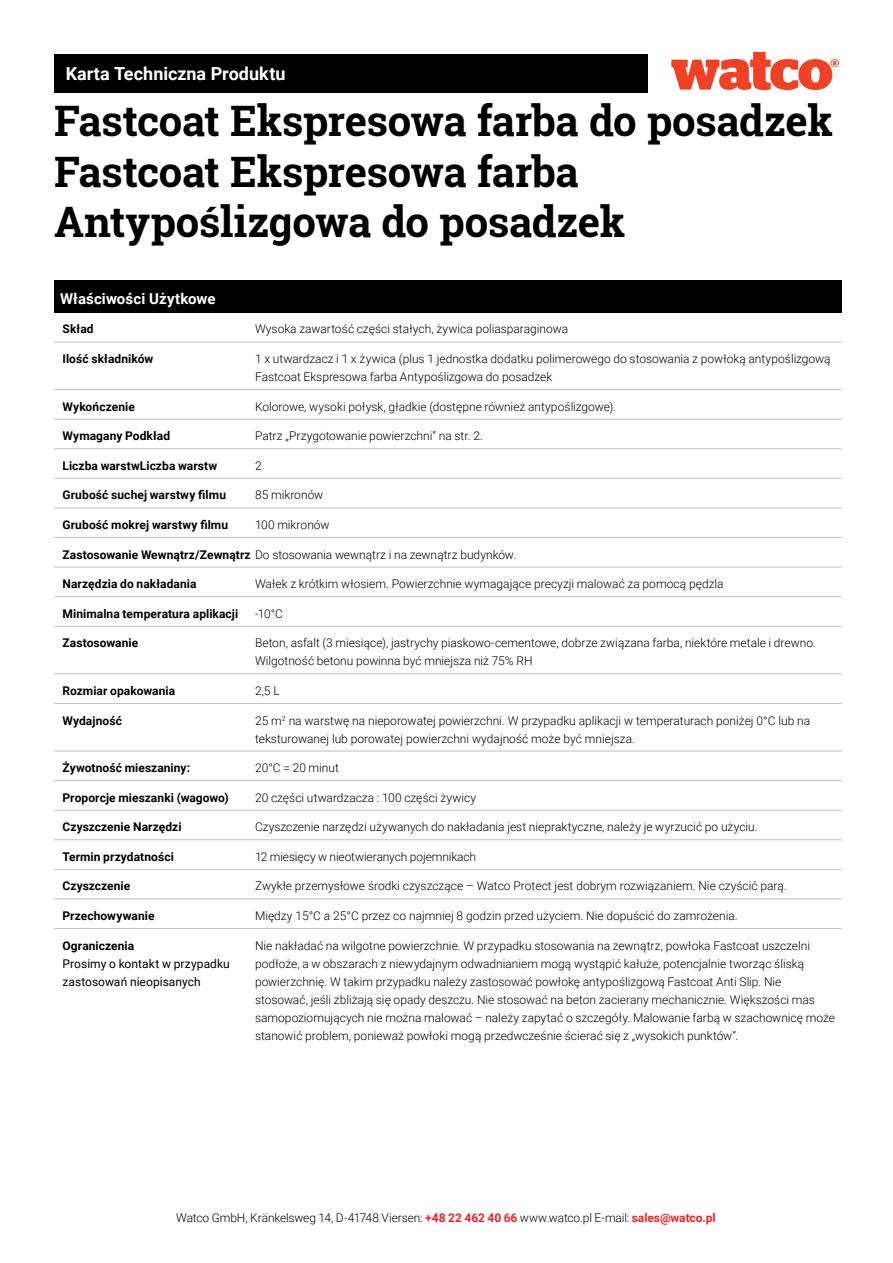
<style>
.page{position:relative;width:893px;height:1263px;background:#fff}
.page>*{position:absolute;margin:0;border:0;box-sizing:border-box;transform-origin:0 0}
.t1{font:700 42px/50.4px "Roboto Slab";letter-spacing:-.01em;color:#000}
.t2{font:700 18px "Roboto";color:#fff}
.t3{font:700 15px "Roboto";letter-spacing:.01em;color:#fff}
.t4{font:300 12px/18px "Roboto";color:#000}
.t5{font:700 12px "Roboto";letter-spacing:.005em;color:#000}
.t6{font:12px/18px "Roboto";letter-spacing:.005em;color:#000}
.s1{font-weight:700}
.s2{font-weight:700;color:#ee2324}
</style>
<div class="page">
<div style="left:54px;top:54px;width:593px;height:38px;background:#000"></div>
<div style="left:54px;top:280px;width:788px;height:32px;background:#000"></div>
<hr style="left:54px;top:342px;width:201px;height:1px;background:#bfbfbf">
<hr style="left:255px;top:342px;width:587px;height:1px;background:#bfbfbf">
<hr style="left:54px;top:389px;width:201px;height:1px;background:#bfbfbf">
<hr style="left:255px;top:389px;width:587px;height:1px;background:#bfbfbf">
<hr style="left:54px;top:419px;width:201px;height:1px;background:#bfbfbf">
<hr style="left:255px;top:419px;width:587px;height:1px;background:#bfbfbf">
<hr style="left:54px;top:448px;width:201px;height:1px;background:#bfbfbf">
<hr style="left:255px;top:448px;width:587px;height:1px;background:#bfbfbf">
<hr style="left:54px;top:478px;width:201px;height:1px;background:#bfbfbf">
<hr style="left:255px;top:478px;width:587px;height:1px;background:#bfbfbf">
<hr style="left:54px;top:507px;width:201px;height:1px;background:#bfbfbf">
<hr style="left:255px;top:507px;width:587px;height:1px;background:#bfbfbf">
<hr style="left:54px;top:537px;width:201px;height:1px;background:#bfbfbf">
<hr style="left:255px;top:537px;width:587px;height:1px;background:#bfbfbf">
<hr style="left:54px;top:567px;width:201px;height:1px;background:#bfbfbf">
<hr style="left:255px;top:567px;width:587px;height:1px;background:#bfbfbf">
<hr style="left:54px;top:596px;width:201px;height:1px;background:#bfbfbf">
<hr style="left:255px;top:596px;width:587px;height:1px;background:#bfbfbf">
<hr style="left:54px;top:626px;width:201px;height:1px;background:#bfbfbf">
<hr style="left:255px;top:626px;width:587px;height:1px;background:#bfbfbf">
<hr style="left:54px;top:673px;width:201px;height:1px;background:#bfbfbf">
<hr style="left:255px;top:673px;width:587px;height:1px;background:#bfbfbf">
<hr style="left:54px;top:703px;width:201px;height:1px;background:#bfbfbf">
<hr style="left:255px;top:703px;width:587px;height:1px;background:#bfbfbf">
<hr style="left:54px;top:751px;width:201px;height:1px;background:#bfbfbf">
<hr style="left:255px;top:751px;width:587px;height:1px;background:#bfbfbf">
<hr style="left:54px;top:780px;width:201px;height:1px;background:#bfbfbf">
<hr style="left:255px;top:780px;width:587px;height:1px;background:#bfbfbf">
<hr style="left:54px;top:810px;width:201px;height:1px;background:#bfbfbf">
<hr style="left:255px;top:810px;width:587px;height:1px;background:#bfbfbf">
<hr style="left:54px;top:839px;width:201px;height:1px;background:#bfbfbf">
<hr style="left:255px;top:839px;width:587px;height:1px;background:#bfbfbf">
<hr style="left:54px;top:869px;width:201px;height:1px;background:#bfbfbf">
<hr style="left:255px;top:869px;width:587px;height:1px;background:#bfbfbf">
<hr style="left:54px;top:898px;width:201px;height:1px;background:#bfbfbf">
<hr style="left:255px;top:898px;width:587px;height:1px;background:#bfbfbf">
<hr style="left:54px;top:928px;width:201px;height:1px;background:#bfbfbf">
<hr style="left:255px;top:928px;width:587px;height:1px;background:#bfbfbf">
<svg style="left:671px;top:52px;width:168px;height:38px"></svg>
<p class="t2" style="left:66px;top:61px;width:221px">Karta Techniczna Produktu</p>
<p class="t1" style="left:54px;top:96px;width:780px">Fastcoat Ekspresowa farba do posadzek</p>
<p class="t1" style="left:54px;top:146px;width:573px">Fastcoat Ekspresowa farba<br>Antypoślizgowa do posadzek</p>
<p class="t3" style="left:60px;top:288px;width:157px">Właściwości Użytkowe</p>
<p class="t5" style="left:63px;top:321px;width:33px">Skład</p>
<p class="t4" style="left:255px;top:320px;width:315px">Wysoka zawartość części stałych, żywica poliasparaginowa</p>
<p class="t5" style="left:63px;top:350px;width:92px">Ilość składników</p>
<p class="t4" style="left:255px;top:349px;width:577px">1 x utwardzacz i 1 x żywica (plus 1 jednostka dodatku polimerowego do stosowania z powłoką antypoślizgową<br>Fastcoat Ekspresowa farba Antypoślizgowa do posadzek</p>
<p class="t5" style="left:63px;top:398px;width:74px">Wykończenie</p>
<p class="t4" style="left:255px;top:397px;width:362px">Kolorowe, wysoki połysk, gładkie (dostępne również antypoślizgowe).</p>
<p class="t5" style="left:63px;top:428px;width:109px">Wymagany Podkład</p>
<p class="t4" style="left:255px;top:426px;width:229px">Patrz „Przygotowanie powierzchni” na str. 2.</p>
<p class="t5" style="left:63px;top:457px;width:156px">Liczba warstwLiczba warstw</p>
<p class="t4" style="left:255px;top:456px;width:8px">2</p>
<p class="t5" style="left:63px;top:487px;width:165px">Grubość suchej warstwy filmu</p>
<p class="t4" style="left:255px;top:486px;width:70px">85 mikronów</p>
<p class="t5" style="left:63px;top:516px;width:167px">Grubość mokrej warstwy filmu</p>
<p class="t4" style="left:255px;top:515px;width:76px">100 mikronów</p>
<p class="t4" style="left:63px;top:545px;width:455px"><span class="s1">Zastosowanie Wewnątrz/Zewnątrz</span> Do stosowania wewnątrz i na zewnątrz budynków.</p>
<p class="t5" style="left:63px;top:575px;width:136px">Narzędzia do nakładania</p>
<p class="t4" style="left:255px;top:574px;width:470px">Wałek z krótkim włosiem. Powierzchnie wymagające precyzji malować za pomocą pędzla</p>
<p class="t5" style="left:63px;top:605px;width:177px">Minimalna temperatura aplikacji</p>
<p class="t4" style="left:255px;top:604px;width:30px">-10°C</p>
<p class="t5" style="left:63px;top:635px;width:77px">Zastosowanie</p>
<p class="t4" style="left:255px;top:634px;width:562px">Beton, asfalt (3 miesiące), jastrychy piaskowo-cementowe, dobrze związana farba, niektóre metale i drewno.<br>Wilgotność betonu powinna być mniejsza niż 75% RH</p>
<p class="t5" style="left:63px;top:682px;width:114px">Rozmiar opakowania</p>
<p class="t4" style="left:255px;top:681px;width:26px">2,5 L</p>
<p class="t5" style="left:63px;top:712px;width:61px">Wydajność</p>
<p class="t4" style="left:255px;top:711px;width:557px">25 m<sup>2</sup> na warstwę na nieporowatej powierzchni. W przypadku aplikacji w temperaturach poniżej 0°C lub na teksturowanej lub porowatej powierzchni wydajność może być mniejsza.</p>
<p class="t5" style="left:63px;top:759px;width:129px">Żywotność mieszaniny:</p>
<p class="t4" style="left:255px;top:758px;width:86px">20°C = 20 minut</p>
<p class="t5" style="left:63px;top:789px;width:168px">Proporcje mieszanki (wagowo)</p>
<p class="t4" style="left:255px;top:788px;width:223px">20 części utwardzacza : 100 części żywicy</p>
<p class="t5" style="left:63px;top:818px;width:121px">Czyszczenie Narzędzi</p>
<p class="t4" style="left:255px;top:817px;width:504px">Czyszczenie narzędzi używanych do nakładania jest niepraktyczne, należy je wyrzucić po użyciu.</p>
<p class="t5" style="left:63px;top:848px;width:113px">Termin przydatności</p>
<p class="t4" style="left:255px;top:847px;width:223px">12 miesięcy w nieotwieranych pojemnikach</p>
<p class="t5" style="left:63px;top:878px;width:69px">Czyszczenie</p>
<p class="t4" style="left:255px;top:877px;width:533px">Zwykłe przemysłowe środki czyszczące – Watco Protect jest dobrym rozwiązaniem. Nie czyścić parą.</p>
<p class="t5" style="left:63px;top:907px;width:94px">Przechowywanie</p>
<p class="t4" style="left:255px;top:906px;width:484px">Między 15°C a 25°C przez co najmniej 8 godzin przed użyciem. Nie dopuścić do zamrożenia.</p>
<p class="t6" style="left:63px;top:936px;width:169px"><span class="s1">Ograniczenia<br></span>Prosimy o kontakt w przypadku zastosowań nieopisanych</p>
<p class="t4" style="left:255px;top:936px;width:581px">Nie nakładać na wilgotne powierzchnie. W przypadku stosowania na zewnątrz, powłoka Fastcoat uszczelni podłoże, a w obszarach z niewydajnym odwadnianiem mogą wystąpić kałuże, potencjalnie tworząc śliską powierzchnię. W takim przypadku należy zastosować powłokę antypoślizgową Fastcoat Anti Slip. Nie stosować, jeśli zbliżają się opady deszczu. Nie stosować na beton zacierany mechanicznie. Większości mas samopoziomujących nie można malować – należy zapytać o szczegóły. Malowanie farbą w szachownicę może stanowić problem, ponieważ powłoki mogą przedwcześnie ścierać się z „wysokich punktów”.</p>
<p class="t4" style="left:176px;top:1208px;width:541px">Watco GmbH, Kränkelsweg 14, D-41748 Viersen: <span class="s2">+48 22 462 40 66</span> www.watco.pl E-mail: <span class="s2">sales@watco.pl</span></p>
</div>
